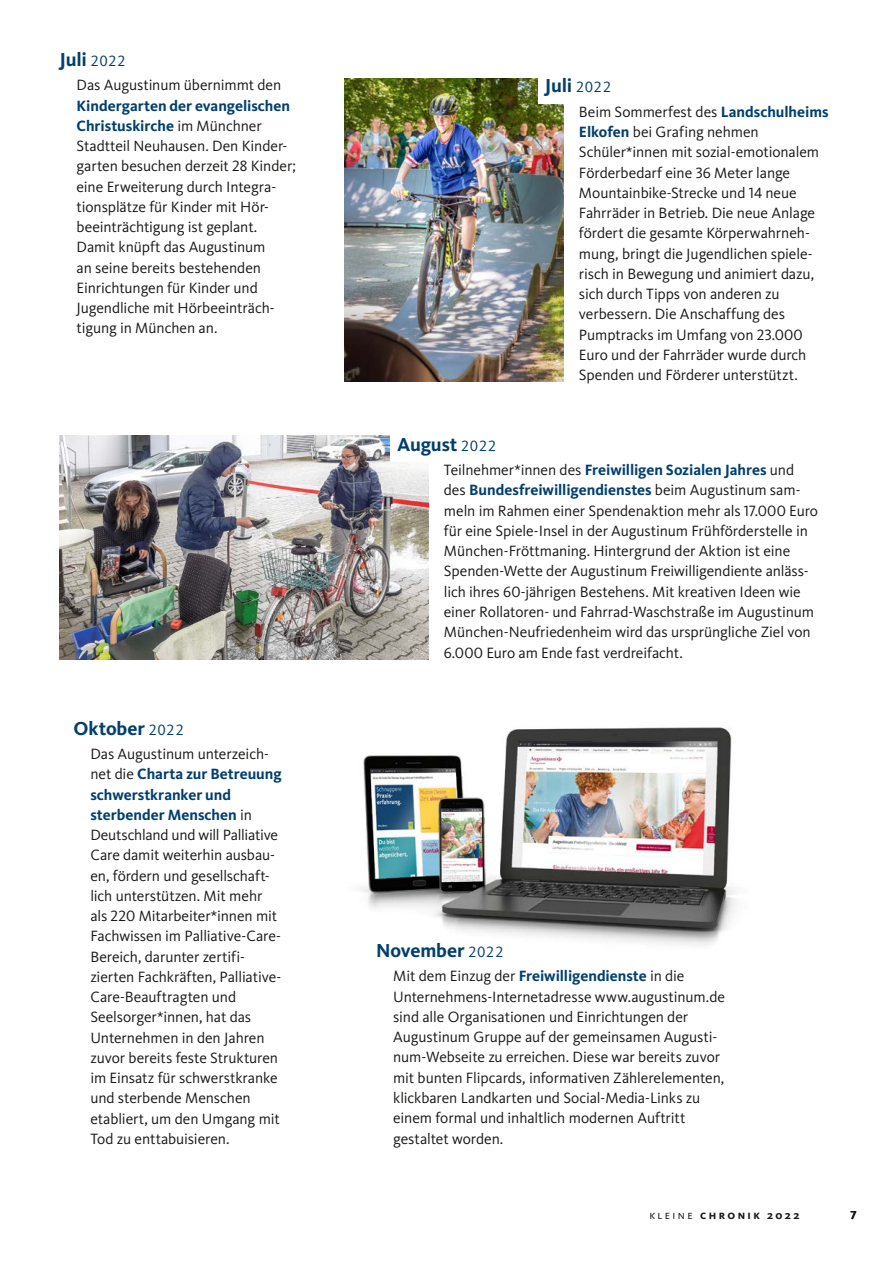
<style>
.page{position:relative;width:893px;height:1263px;background:#fff}
.page>*{position:absolute;margin:0;border:0;box-sizing:border-box;transform-origin:0 0}
.t1{font:700 19.5px "Kievit OT";letter-spacing:-.005em;color:#023f6d}
.t2{font:15.45px/20.2px "Kievit OT";letter-spacing:-.005em;color:#181716}
.t3{font:700 12px "Kievit OT";letter-spacing:.2em;color:#181716}
.s1{font-weight:400;font-size:15.45px}
.s2{font-weight:700;color:#023f6d}
.s3{font-weight:400}
</style>
<div class="page">
<img style="left:361px;top:727px;width:375px;height:218px">
<img style="left:344px;top:79px;width:219px;height:302px">
<div style="left:539px;top:73px;width:78px;height:30px;background:#fff"></div>
<img style="left:60px;top:435px;width:368px;height:224px">
<div style="left:391px;top:432px;width:111px;height:30px;background:#fff"></div>
<p class="t1" style="left:60px;top:48px;width:68px">Juli <span class="s1">2022</span></p>
<p class="t2" style="left:77px;top:75px;width:206px">Das Augustinum übernimmt den</p>
<p class="t2" style="left:77px;top:96px;width:221px"><span class="s2">Kindergarten der evangelischen<br>Christuskirche</span> im Münchner<br>Stadtteil Neuhausen. Den Kinder&shy;garten besuchen derzeit 28 Kinder; eine Erweiterung durch Integra&shy;tionsplätze für Kinder mit Hör&shy;beeinträchtigung ist geplant.<br>Damit knüpft das Augustinum<br>an seine bereits bestehenden<br>Einrichtungen für Kinder und<br>Jugendliche mit Hörbeeinträch&shy;tigung in München an.</p>
<p class="t1" style="left:73px;top:717px;width:112px">Oktober <span class="s1">2022</span></p>
<p class="t2" style="left:90px;top:744px;width:193px">Das Augustinum unterzeich&shy;net die <span class="s2">Charta zur Betreuung schwerstkranker und sterbender Menschen</span> in<br>Deutschland und will Palliative<br>Care damit weiterhin ausbau&shy;en, fördern und gesellschaft&shy;lich unterstützen. Mit mehr als 220 Mitarbeiter*innen mit<br>Fachwissen im Palliative-Care-<br>Bereich, darunter zertifi&shy;zierten Fachkräften, Palliative-<br>Care-Beauftragten und<br>Seelsorger*innen, hat das<br>Unternehmen in den Jahren zuvor bereits feste Strukturen im Einsatz für schwerstkranke und sterbende Menschen etabliert, um den Umgang mit<br>Tod zu enttabuisieren.</p>
<p class="t1" style="left:545px;top:75px;width:68px">Juli <span class="s1">2022</span></p>
<p class="t2" style="left:579px;top:102px;width:251px">Beim Sommerfest des <span class="s2">Landschulheims Elkofen</span> bei Grafing nehmen Schüler*innen mit sozial-emotionalem Förderbedarf eine 36 Meter lange Mountainbike-Strecke und 14 neue Fahrräder in Betrieb. Die neue Anlage fördert die gesamte Körperwahrneh&shy;mung, bringt die Jugendlichen spiele&shy;risch in Bewegung und animiert dazu, sich durch Tipps von anderen zu verbessern. Die Anschaffung des Pumptracks im Umfang von 23.000<br>Euro und der Fahrräder wurde durch Spenden und Förderer unterstützt.</p>
<p class="t1" style="left:397px;top:433px;width:101px">August <span class="s1">2022</span></p>
<p class="t2" style="left:444px;top:460px;width:376px">Teilnehmer*innen des <span class="s2">Freiwilligen Sozialen Jahres</span> und des <span class="s2">Bundesfreiwilligendienstes</span> beim Augustinum sam&shy;meln im Rahmen einer Spendenaktion mehr als 17.000 Euro für eine Spiele-Insel in der Augustinum Frühförderstelle in München-Fröttmaning. Hintergrund der Aktion ist eine Spenden-Wette der Augustinum Freiwilligendiente anläss&shy;lich ihres 60-jährigen Bestehens. Mit kreativen Ideen wie einer Rollatoren- und Fahrrad-Waschstraße im Augustinum München-Neufriedenheim wird das ursprüngliche Ziel von 6.000 Euro am Ende fast verdreifacht.</p>
<p class="t1" style="left:376px;top:939px;width:129px">November <span class="s1">2022</span></p>
<p class="t2" style="left:393px;top:966px;width:333px">Mit dem Einzug der <span class="s2">Freiwilligendienste</span> in die Unternehmens-Internetadresse www.augustinum.de sind alle Organisationen und Einrichtungen der Augustinum Gruppe auf der gemeinsamen Augusti&shy;num-Webseite zu erreichen. Diese war bereits zuvor mit bunten Flipcards, informativen Zählerelementen, klickbaren Landkarten und Social-Media-Links zu einem formal und inhaltlich modernen Auftritt gestaltet worden.</p>
<p class="t3" style="left:649px;top:1208px;width:152px"><span class="s3">kleine</span> chronik 2022</p>
<p class="t3" style="left:850px;top:1208px;width:7px">7</p>
</div>
